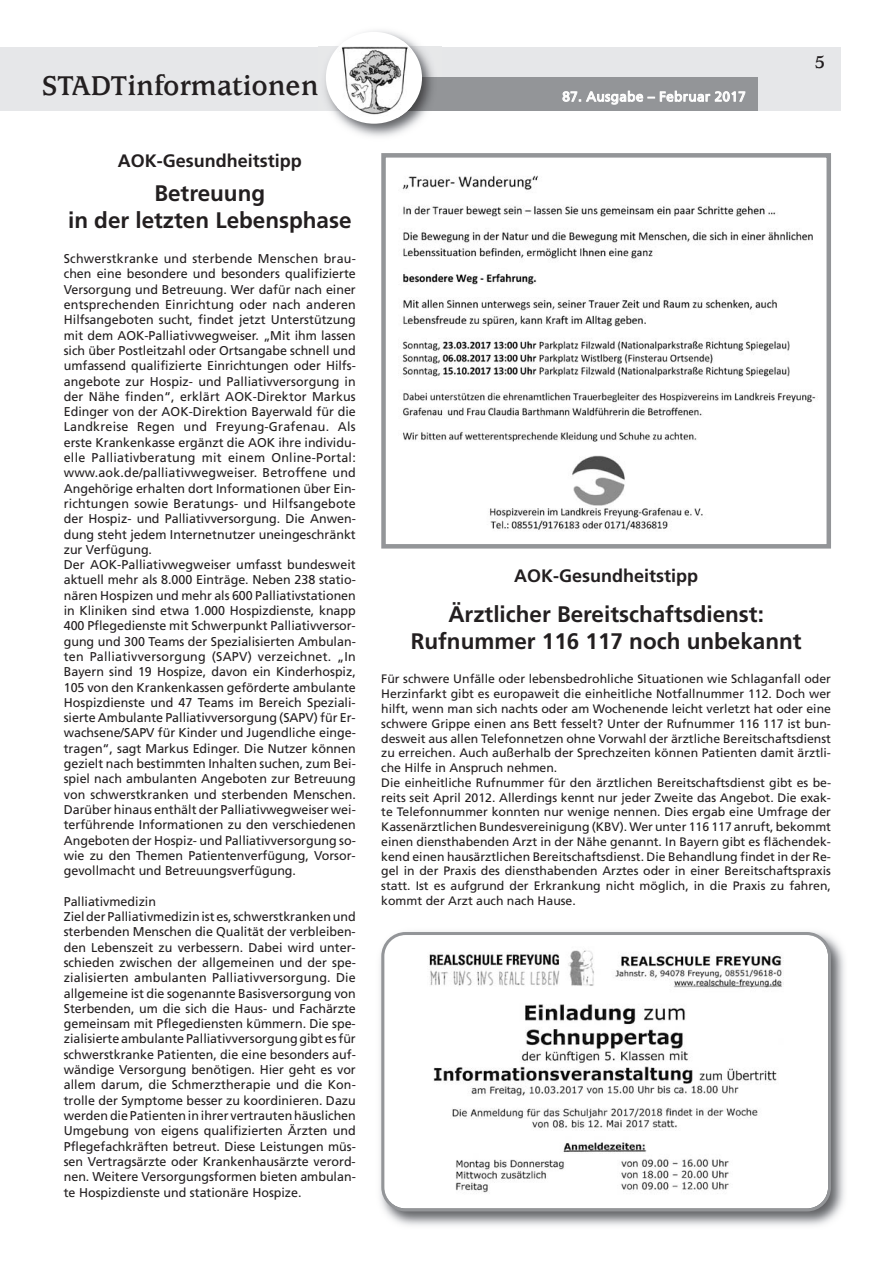
<style>
.page{position:relative;width:893px;height:1263px;background:#fff}
.page>*{position:absolute;margin:0;border:0;box-sizing:border-box;transform-origin:0 0}
.t1{font:700 30px "Usherwood";color:#231f20}
.t2{font:700 22.5px/27px "Frutiger";color:#231f20;text-align:center}
.t3{font:700 18.9px "Usherwood";color:#231f20}
.t4{font:700 18px "Frutiger";color:#231f20}
.t5{font:13.5px "Frutiger";letter-spacing:.03em;color:#fff}
.t6{font:12.75px/15.3px "Frutiger";color:#231f20}
.t7{font:12.3px/14.9px "Frutiger";color:#231f20}
</style>
<div class="page">
<div style="left:0;top:47px;width:350px;height:64px;background:#e6e7e9"></div>
<div style="left:363px;top:47px;width:478px;height:64px;background:#e6e7e9"></div>
<div style="left:363px;top:77px;width:394px;height:34px;background:#939598"></div>
<img style="left:319px;top:30px;width:123px;height:107px">
<img style="left:319px;top:47px;width:18px;height:64px">
<img style="left:411px;top:47px;width:31px;height:64px">
<div style="left:326px;top:32px;width:96px;height:92px;background:#fff;border-radius:50%"></div>
<img style="left:337px;top:42px;width:74px;height:76px">
<div style="left:381px;top:153px;width:450px;height:396px;border:4px solid #939598"></div>
<img style="left:402px;top:175px;width:414px;height:267px">
<img style="left:490px;top:455px;width:213px;height:76px">
<img style="left:380px;top:931px;width:465px;height:295px">
<svg style="left:381px;top:932px;width:450px;height:279px"></svg>
<img style="left:428px;top:947px;width:356px;height:251px">
<h1 class="t1" style="left:43px;top:74px;width:278px">STADTinformationen</h1>
<h3 class="t4" style="left:118px;top:153px;width:185px">AOK-Gesundheitstipp</h3>
<h2 class="t2" style="left:68px;top:181px;width:285px">Betreuung<br>in der letzten Lebensphase</h2>
<p class="t6" style="left:64px;top:252px;width:294px">Schwerstkranke und sterbende Menschen brau&shy;chen eine besondere und besonders qualifizierte Versorgung und Betreuung. Wer dafür nach einer entsprechenden Einrichtung oder nach anderen Hilfsangeboten sucht, findet jetzt Unterstützung mit dem AOK-Palliativwegweiser. „Mit ihm lassen sich über Postleitzahl oder Ortsangabe schnell und umfassend qualifizierte Einrichtungen oder Hilfs&shy;angebote zur Hospiz- und Palliativversorgung in der Nähe finden“, erklärt AOK-Direktor Markus Edinger von der AOK-Direktion Bayerwald für die Landkreise Regen und Freyung-Grafenau. Als erste Krankenkasse ergänzt die AOK ihre individu&shy;elle Palliativberatung mit einem Online-Portal: www.aok.de/palliativwegweiser. Betroffene und Angehörige erhalten dort Informationen über Ein&shy;richtungen sowie Beratungs- und Hilfsangebote der Hospiz- und Palliativversorgung. Die Anwen&shy;dung steht jedem Internetnutzer uneingeschränkt zur Verfügung.<br>Der AOK-Palliativwegweiser umfasst bundesweit aktuell mehr als 8.000 Einträge. Neben 238 statio&shy;nären Hospizen und mehr als 600 Palliativstationen in Kliniken sind etwa 1.000 Hospizdienste, knapp 400 Pflegedienste mit Schwerpunkt Palliativversor&shy;gung und 300 Teams der Spezialisierten Ambulan&shy;ten Palliativversorgung (SAPV) verzeichnet. „In Bayern sind 19 Hospize, davon ein Kinderhospiz, 105 von den Krankenkassen geförderte ambulante Hospizdienste und 47 Teams im Bereich Speziali&shy;sierte Ambulante Palliativversorgung (SAPV) für Er&shy;wachsene/SAPV für Kinder und Jugendliche einge&shy;tragen“, sagt Markus Edinger. Die Nutzer können gezielt nach bestimmten Inhalten suchen, zum Bei&shy;spiel nach ambulanten Angeboten zur Betreuung von schwerstkranken und sterbenden Menschen.<br>Darüber hinaus enthält der Palliativwegweiser wei&shy;terführende Informationen zu den verschiedenen Angeboten der Hospiz- und Palliativversorgung so&shy;wie zu den Themen Patientenverfügung, Vorsor&shy;gevollmacht und Betreuungsverfügung.</p>
<p class="t6" style="left:64px;top:895px;width:294px">Palliativmedizin<br>Ziel der Palliativmedizin ist es, schwerstkranken und sterbenden Menschen die Qualität der verbleiben&shy;den Lebenszeit zu verbessern. Dabei wird unter&shy;schieden zwischen der allgemeinen und der spe&shy;zialisierten ambulanten Palliativversorgung. Die allgemeine ist die sogenannte Basisversorgung von Sterbenden, um die sich die Haus- und Fachärzte gemeinsam mit Pflegediensten kümmern. Die spe&shy;zialisierte ambulante Palliativversorgung gibt es für schwerstkranke Patienten, die eine besonders auf&shy;wändige Versorgung benötigen. Hier geht es vor allem darum, die Schmerztherapie und die Kon&shy;trolle der Symptome besser zu koordinieren. Dazu werden die Patienten in ihrer vertrauten häuslichen Umgebung von eigens qualifizierten Ärzten und Pflegefachkräften betreut. Diese Leistungen müs&shy;sen Vertragsärzte oder Krankenhausärzte verord&shy;nen. Weitere Versorgungsformen bieten ambulan&shy;te Hospizdienste und stationäre Hospize.</p>
<p class="t5" style="left:562px;top:91px;width:185px">87. Ausgabe – Februar 2017</p>
<h3 class="t3" style="left:815px;top:55px;width:12px">5</h3>
<h3 class="t4" style="left:514px;top:568px;width:185px">AOK-Gesundheitstipp</h3>
<h2 class="t2" style="left:411px;top:602px;width:392px">Ärztlicher Bereitschaftsdienst:<br>Rufnummer 116 117 noch unbekannt</h2>
<p class="t7" style="left:381px;top:673px;width:451px">Für schwere Unfälle oder lebensbedrohliche Situationen wie Schlaganfall oder Herzinfarkt gibt es europaweit die einheitliche Notfallnummer 112. Doch wer hilft, wenn man sich nachts oder am Wochenende leicht verletzt hat oder eine schwere Grippe einen ans Bett fesselt? Unter der Rufnummer 116 117 ist bun&shy;desweit aus allen Telefonnetzen ohne Vorwahl der ärztliche Bereitschaftsdienst zu erreichen. Auch außerhalb der Sprechzeiten können Patienten damit ärztli&shy;che Hilfe in Anspruch nehmen.<br>Die einheitliche Rufnummer für den ärztlichen Bereitschaftsdienst gibt es be&shy;reits seit April 2012. Allerdings kennt nur jeder Zweite das Angebot. Die exak&shy;te Telefonnummer konnten nur wenige nennen. Dies ergab eine Umfrage der Kassenärztlichen Bundesvereinigung (KBV). Wer unter 116 117 anruft, bekommt einen diensthabenden Arzt in der Nähe genannt. In Bayern gibt es flächendek&shy;kend einen hausärztlichen Bereitschaftsdienst. Die Behandlung findet in der Re&shy;gel in der Praxis des diensthabenden Arztes oder in einer Bereitschaftspraxis statt. Ist es aufgrund der Erkrankung nicht möglich, in die Praxis zu fahren, kommt der Arzt auch nach Hause.</p>
</div>
